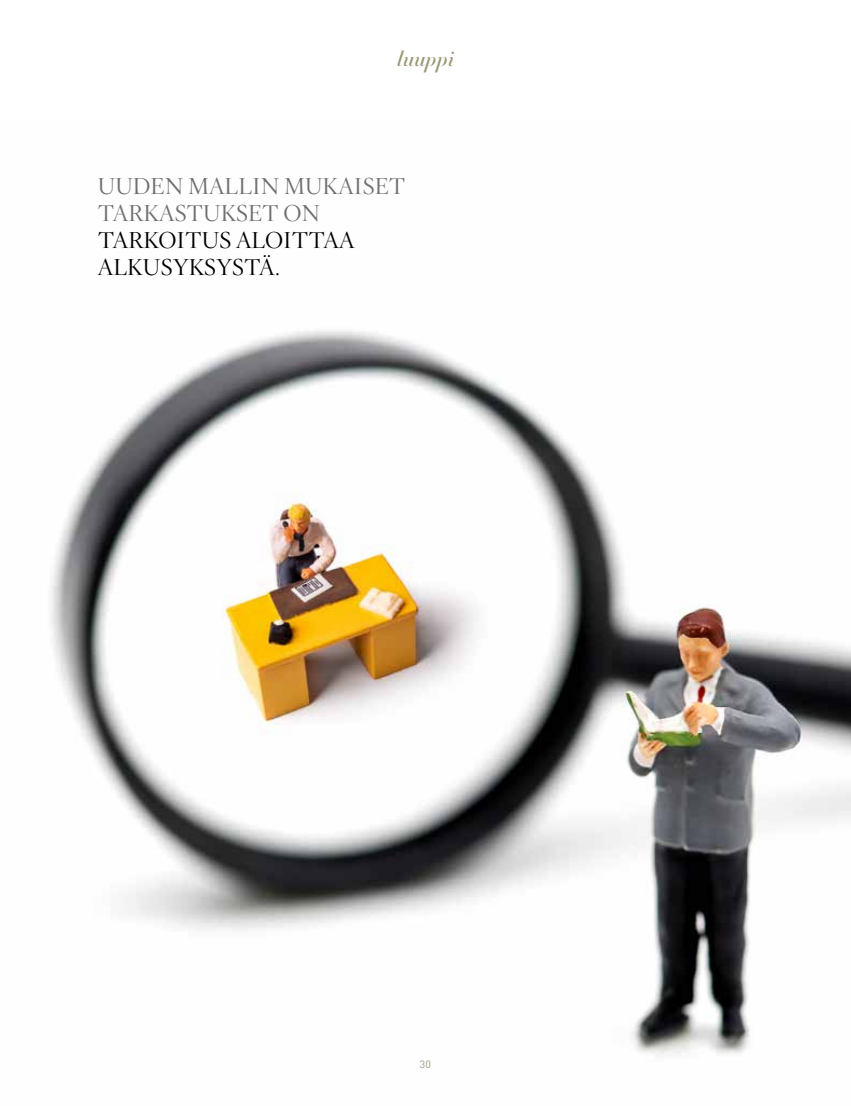
<style>
.page{position:relative;width:851px;height:1106px;background:#fff}
.page>*{position:absolute;margin:0;border:0;box-sizing:border-box;transform-origin:0 0}
.t1{font:300 22.5px/27px "Hoefler Titling";color:#706f6f}
.t2{font:300 22.5px/27px "Hoefler Titling";color:#000}
.t3{font:21px "Didot HTF B64 Bold Ital";letter-spacing:.01em;color:#9c9876}
.t4{font:10.5px "DIN Pro";color:#9c9876}
</style>
<div class="page">
<img style="left:50px;top:330px;width:800px;height:726px">
<img style="left:173px;top:476px;width:322px;height:268px">
<p class="t3" style="left:397px;top:46px;width:58px">luuppi</p>
<p class="t1" style="left:98px;top:171px;width:309px">UUDEN MALLIN MUKAISET<br>TARKASTUKSET ON</p>
<p class="t2" style="left:98px;top:225px;width:258px">TARKOITUS ALOITTAA<br>ALKUSYKSYSTÄ.</p>
<p class="t4" style="left:420px;top:1056px;width:13px">30</p>
</div>
